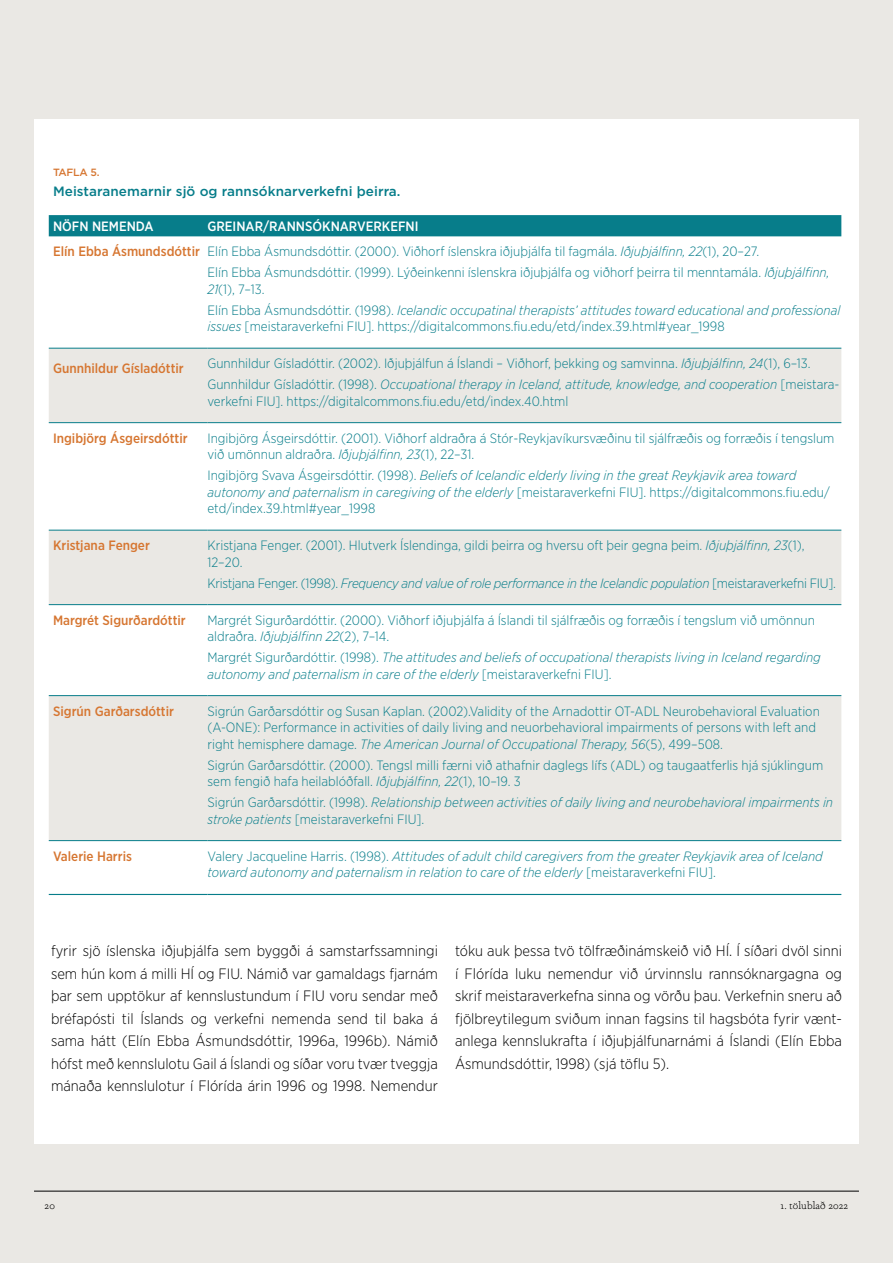
<style>
.page{position:relative;width:893px;height:1263px;background:#eae8e4}
.page>*{position:absolute;margin:0;border:0;box-sizing:border-box;transform-origin:0 0}
.t1{font:300 15px/22.5px "Gotham Narrow";color:#000;text-align:justify}
.t2{font:300 13.5px/16.5px "Gotham Narrow";color:#077d8a}
.t3{font:italic 300 13.5px/16.5px "Gotham Narrow";color:#077d8a}
.t4{font:500 13.5px "Gotham Narrow";color:#d67631}
.t5{font:italic 300 13.5px "Gotham Narrow";letter-spacing:-.02em;color:#077d8a}
.t6{font:500 13.5px "Gotham HTF";letter-spacing:.005em;color:#077d8a}
.t7{font:500 13.5px "Gotham Narrow";color:#fff}
.t8{font:300 10.5px "Dapifer";letter-spacing:.01em;color:#000}
.t9{font:500 10.5px "Gotham HTF";letter-spacing:-.025em;color:#d67631}
.s1{font-weight:500;color:#fff}
.s2{font-weight:500;color:#d67631}
.s3{font-style:italic}
.s4{font-style:normal}
</style>
<div class="page">
<hr style="left:34px;top:1191px;width:825px;height:1px;background:#000">
<div style="left:34px;top:119px;width:825px;height:1025px;background:#fff"></div>
<div style="left:49px;top:215px;width:792px;height:21px;background:#077d8a"></div>
<svg style="left:49px;top:349px;width:792px;height:491px;fill:#eae8e4"></svg>
<hr style="left:49px;top:348px;width:158px;height:1px;background:#077d8a">
<hr style="left:207px;top:348px;width:634px;height:1px;background:#077d8a">
<hr style="left:49px;top:422px;width:158px;height:1px;background:#077d8a">
<hr style="left:207px;top:422px;width:634px;height:1px;background:#077d8a">
<hr style="left:49px;top:530px;width:158px;height:1px;background:#077d8a">
<hr style="left:207px;top:530px;width:634px;height:1px;background:#077d8a">
<hr style="left:49px;top:604px;width:158px;height:1px;background:#077d8a">
<hr style="left:207px;top:604px;width:634px;height:1px;background:#077d8a">
<hr style="left:49px;top:695px;width:158px;height:1px;background:#077d8a">
<hr style="left:207px;top:695px;width:634px;height:1px;background:#077d8a">
<hr style="left:49px;top:840px;width:158px;height:1px;background:#077d8a">
<hr style="left:207px;top:840px;width:634px;height:1px;background:#077d8a">
<hr style="left:49px;top:894px;width:158px;height:1px;background:#077d8a">
<hr style="left:207px;top:894px;width:634px;height:1px;background:#077d8a">
<p class="t9" style="left:53px;top:166px;width:48px">TAFLA 5.</p>
<p class="t6" style="left:53px;top:183px;width:349px">Meistaranemarnir sjö og rannsóknarverkefni þeirra.</p>
<p class="t7" style="left:53px;top:218px;width:102px">NÖFN NEMENDA</p>
<p class="t2" style="left:53px;top:213px;width:708px;line-height:25.3px;text-indent:154px"><span class="s1">GREINAR/RANNSÓKNARVERKEFNI<br></span><span class="s2">Elín Ebba Ásmundsdóttir</span> Elín Ebba Ásmundsdóttir. (2000). Viðhorf íslenskra iðjuþjálfa til fagmála. <span class="s3">Iðjuþjálfinn, 22</span>(1), 20–27.</p>
<p class="t2" style="left:207px;top:264px;width:623px">Elín Ebba Ásmundsdóttir. (1999). Lýðeinkenni íslenskra iðjuþjálfa og viðhorf þeirra til menntamála. <span class="s3">Iðjuþjálfinn,<br>21</span>(1), 7–13.</p>
<p class="t2" style="left:207px;top:302px;width:634px">Elín Ebba Ásmundsdóttir. (1998). <span class="s3">Icelandic occupatinal therapists’ attitudes toward educational and professional issues</span> [meistaraverkefni FIU]. https://digitalcommons.fiu.edu/etd/index.39.html#year_1998</p>
<p class="t4" style="left:53px;top:359px;width:132px">Gunnhildur Gísladóttir</p>
<p class="t2" style="left:207px;top:353px;width:633px;line-height:21px">Gunnhildur Gísladóttir. (2002). Iðjuþjálfun á Íslandi – Viðhorf, þekking og samvinna. <span class="s3">Iðjuþjálfinn, 24</span>(1), 6–13.<br>Gunnhildur Gísladóttir. (1998). <span class="s3">Occupational therapy in Iceland, attitude, knowledge, and cooperation</span> [meistara-</p>
<p class="t2" style="left:207px;top:393px;width:362px">verkefni FIU]. https://digitalcommons.fiu.edu/etd/index.40.html</p>
<p class="t4" style="left:53px;top:430px;width:136px">Ingibjörg Ásgeirsdóttir</p>
<p class="t2" style="left:207px;top:430px;width:628px">Ingibjörg Ásgeirsdóttir. (2001). Viðhorf aldraðra á Stór-Reykjavíkursvæðinu til sjálfræðis og forræðis í tengslum við umönnun aldraðra. <span class="s3">Iðjuþjálfinn, 23</span>(1), 22–31.</p>
<p class="t2" style="left:207px;top:467px;width:624px">Ingibjörg Svava Ásgeirsdóttir. (1998). <span class="s3">Beliefs of Icelandic elderly living in the great Reykjavik area toward autonomy and paternalism in caregiving of the elderly</span> [meistaraverkefni FIU]. https://digitalcommons.fiu.edu/ etd/index.39.html#year_1998</p>
<p class="t4" style="left:53px;top:537px;width:98px">Kristjana Fenger</p>
<p class="t2" style="left:207px;top:537px;width:599px">Kristjana Fenger. (2001). Hlutverk Íslendinga, gildi þeirra og hversu oft þeir gegna þeim. <span class="s3">Iðjuþjálfinn, 23</span>(1),<br>12–20.</p>
<p class="t5" style="left:207px;top:575px;width:630px"><span class="s4">Kristjana Fenger. (1998).</span> Frequency and value of role performance in the Icelandic population <span class="s4">[meistaraverkefni FIU].</span></p>
<p class="t4" style="left:53px;top:612px;width:134px">Margrét Sigurðardóttir</p>
<p class="t2" style="left:207px;top:612px;width:609px">Margrét Sigurðardóttir. (2000). Viðhorf iðjuþjálfa á Íslandi til sjálfræðis og forræðis í tengslum við umönnun aldraðra. <span class="s3">Iðjuþjálfinn 22</span>(2), 7–14.</p>
<p class="t3" style="left:207px;top:649px;width:615px"><span class="s4">Margrét Sigurðardóttir. (1998).</span> The attitudes and beliefs of occupational therapists living in Iceland regarding autonomy and paternalism in care of the elderly <span class="s4">[meistaraverkefni FIU].</span></p>
<p class="t4" style="left:53px;top:703px;width:123px">Sigrún Garðarsdóttir</p>
<p class="t2" style="left:207px;top:703px;width:614px">Sigrún Garðarsdóttir og Susan Kaplan. (2002).Validity of the Arnadottir OT-ADL Neurobehavioral Evaluation (A-ONE): Performance in activities of daily living and neuorbehavioral impairments of persons with left and right hemisphere damage. <span class="s3">The American Journal of Occupational Therapy, 56</span>(5), 499–508.</p>
<p class="t2" style="left:207px;top:757px;width:617px">Sigrún Garðarsdóttir. (2000). Tengsl milli færni við athafnir daglegs lífs (ADL) og taugaatferlis hjá sjúklingum sem fengið hafa heilablóðfall. <span class="s3">Iðjuþjálfinn, 22</span>(1), 10–19. 3</p>
<p class="t3" style="left:207px;top:794px;width:627px"><span class="s4">Sigrún Garðarsdóttir. (1998).</span> Relationship between activities of daily living and neurobehavioral impairments in stroke patients <span class="s4">[meistaraverkefni FIU].</span></p>
<p class="t4" style="left:53px;top:848px;width:80px">Valerie Harris</p>
<p class="t3" style="left:207px;top:847px;width:617px"><span class="s4">Valery Jacqueline Harris. (1998).</span> Attitudes of adult child caregivers from the greater Reykjavik area of Iceland toward autonomy and paternalism in relation to care of the elderly <span class="s4">[meistaraverkefni FIU].</span></p>
<p class="t1" style="left:51px;top:939px;width:388px">fyrir sjö íslenska iðjuþjálfa sem byggði á samstarfssamningi sem hún kom á milli HÍ og FIU. Námið var gamaldags fjarnám þar sem upptökur af kennslustundum í FIU voru sendar með bréfapósti til Íslands og verkefni nemenda send til baka á sama hátt (Elín Ebba Ásmundsdóttir, 1996a, 1996b). Námið hófst með kennslulotu Gail á Íslandi og síðar voru tvær tveggja mánaða kennslulotur í Flórída árin 1996 og 1998. Nemendur</p>
<p class="t1" style="left:455px;top:939px;width:389px">tóku auk þessa tvö tölfræðinámskeið við HÍ. Í síðari dvöl sinni í Flórída luku nemendur við úrvinnslu rannsóknargagna og skrif meistaraverkefna sinna og vörðu þau. Verkefnin sneru að fjölbreytilegum sviðum innan fagsins til hagsbóta fyrir vænt&shy;anlega kennslukrafta í iðjuþjálfunarnámi á Íslandi (Elín Ebba Ásmundsdóttir, 1998) (sjá töflu 5).</p>
<p class="t8" style="left:45px;top:1199px;width:12px">20</p>
<p class="t8" style="left:780px;top:1199px;width:69px">1. tölublað 2022</p>
</div>
